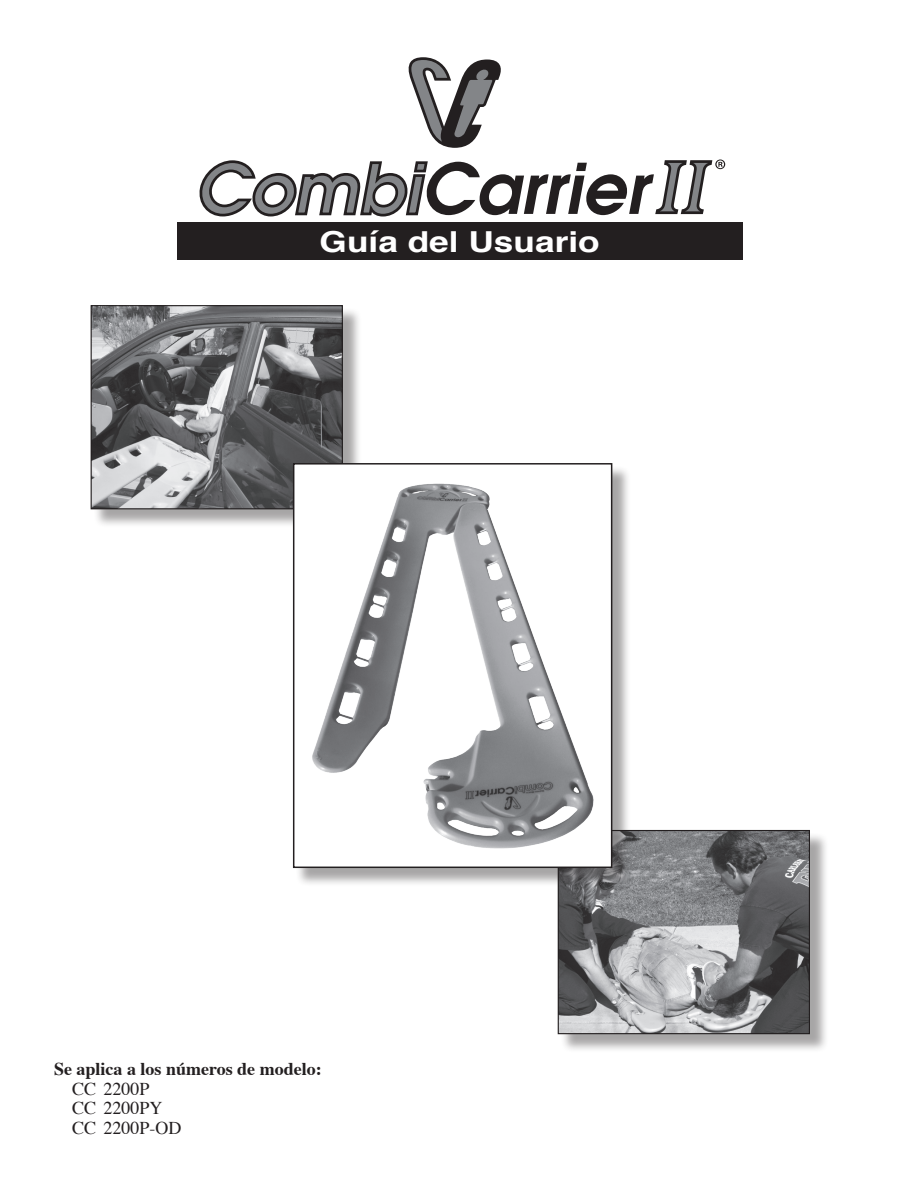
<style>
.page{position:relative;width:918px;height:1188px;background:#fff}
.page>*{position:absolute;margin:0;border:0;box-sizing:border-box;transform-origin:0 0}
.t1{font:700 28.95px "Helvetica";color:#fff;scale:1.22 1}
.t2{font:700 18px "Times";color:#231f20}
.t3{font:18px "Times";color:#231f20}
</style>
<div class="page">
<div style="left:177px;top:223px;width:565px;height:37px;background:#231f20"></div>
<svg style="left:199px;top:57px;width:526px;height:160px"></svg>
<div style="left:93px;top:307px;width:269px;height:221px;background:#231f20;opacity:.4"></div>
<img style="left:93px;top:307px;width:248px;height:200px">
<div style="left:91px;top:305px;width:252px;height:204px;border:1px solid #231f20"></div>
<div style="left:560px;top:832px;width:269px;height:221px;background:#231f20;opacity:.4"></div>
<img style="left:560px;top:832px;width:248px;height:200px">
<div style="left:558px;top:830px;width:252px;height:204px;border:1px solid #231f20"></div>
<div style="left:295px;top:465px;width:336px;height:421px;background:#231f20;opacity:.4"></div>
<div style="left:294px;top:464px;width:318px;height:403px;background:#fff"></div>
<img style="left:312px;top:483px;width:282px;height:366px">
<div style="left:293px;top:463px;width:319px;height:405px;border:2px solid #231f20"></div>
<p class="t1" style="left:320px;top:218px;width:231px">Guía del Usuario</p>
<p class="t2" style="left:54px;top:1052px;width:269px">Se aplica a los números de modelo:</p>
<p class="t3" style="left:72px;top:1072px;width:79px">CC 2200P</p>
<p class="t3" style="left:72px;top:1091px;width:92px">CC 2200PY</p>
<p class="t3" style="left:72px;top:1111px;width:111px">CC 2200P-OD</p>
</div>
